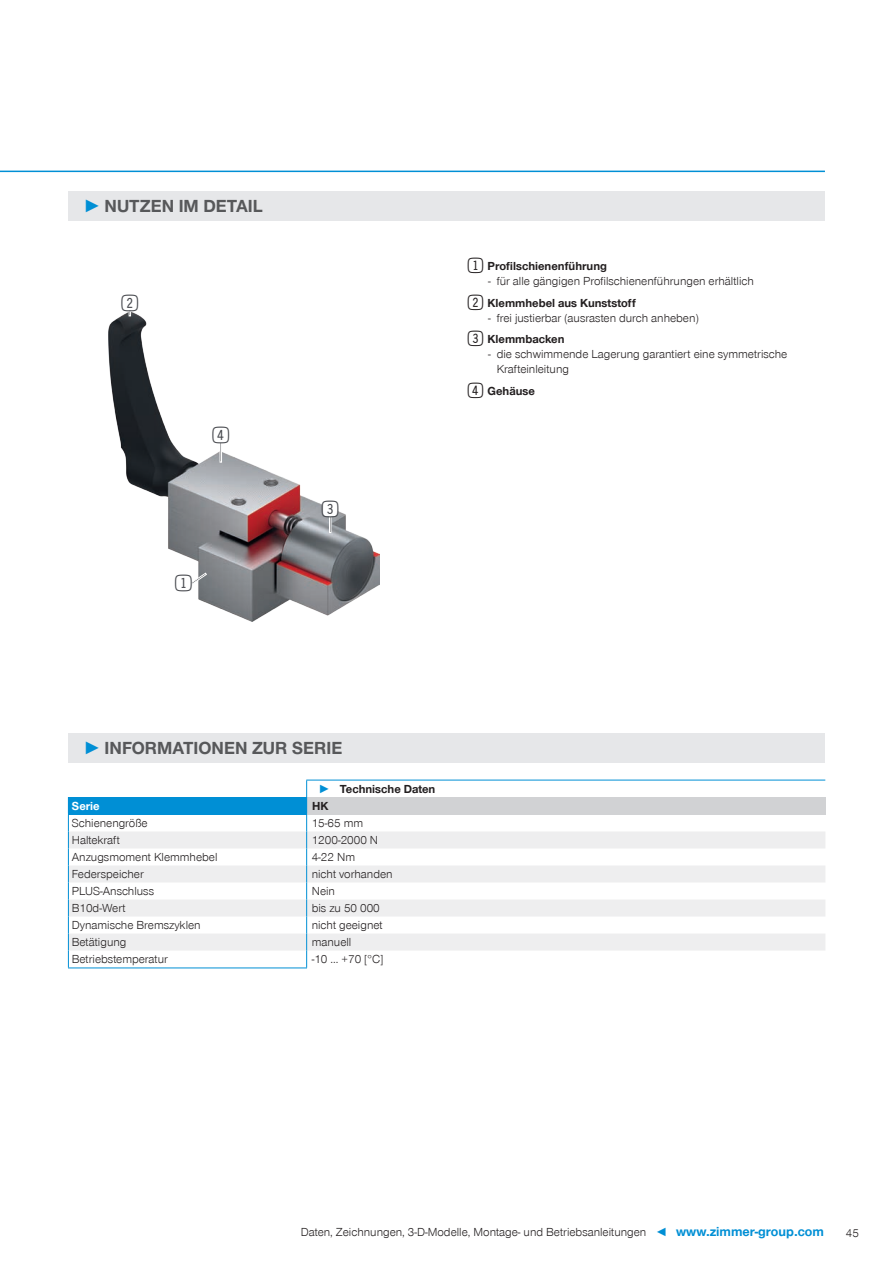
<style>
.page{position:relative;width:893px;height:1263px;background:#fff}
.page>*{position:absolute;margin:0;border:0;box-sizing:border-box;transform-origin:0 0}
.t1{font:27.6px "Double Digits Super Square";color:#47494e}
.t2{font:700 18px "Zimmer Group Sans Global";color:#57585a}
.CB_AF_Seitenzahl_rechts{font:300 12px/15px "Zimmer Group Sans Global";color:#231f20}
.CB_AF_Seitenzahl_links{font:300 12px "Zimmer Group Sans Global";color:#231f20}
.CB_AF_Tabellentext_Bestellnummer{font:700 12px "Zimmer Group Sans Global";color:#231f20}
.CB_AF_Tabellentext_Bestellnummer-2{font:700 12px "Zimmer Group Sans Global";color:#fff}
.s1{font-family:"Zimmer Group Sans";color:#008fd5}
.s2{font-family:"Double Digits Super Square";font-weight:400;font-size:25.5px}
.s3{color:#008fd5}
.s4{font-weight:700;font-size:13.5px;color:#008fd5}
</style>
<div class="page">
<img style="left:108px;top:312px;width:271px;height:310px">
<svg style="left:190px;top:573px;width:17px;height:12px"></svg>
<div style="left:176px;top:575px;width:15px;height:16px;background:#fff;border-radius:50%"></div>
<div style="left:220px;top:442px;width:2px;height:20px;border:1px solid #fff"></div>
<div style="left:323px;top:501px;width:15px;height:15px;background:#fff;border-radius:4px"></div>
<svg style="left:329px;top:516px;width:2px;height:17px"></svg>
<hr style="left:0;top:171px;width:825px;height:1px;background:#008fd5">
<div style="left:68px;top:191px;width:757px;height:30px;background:#e6e7e9"></div>
<div style="left:68px;top:733px;width:757px;height:30px;background:#e6e7e9"></div>
<hr style="left:306px;top:780px;width:519px;height:1px;background:#008fd5">
<div style="left:68px;top:797px;width:239px;height:17px;background:#008fd5"></div>
<div style="left:307px;top:797px;width:518px;height:17px;background:#d1d2d4"></div>
<svg style="left:69px;top:831px;width:756px;height:119px;fill:#eeeeef"></svg>
<hr style="left:68px;top:967px;width:239px;height:1px;background:#008fd5">
<hr style="left:68px;top:814px;width:239px;height:1px;background:#008fd5">
<svg style="left:68px;top:815px;width:1px;height:152px"></svg>
<svg style="left:306px;top:780px;width:1px;height:187px"></svg>
<p class="t2" style="left:83px;top:195px;width:181px"><span class="s1">►</span> NUTZEN IM DETAIL</p>
<p class="t1" style="left:121px;top:291px;width:23px">2</p>
<p class="t1" style="left:212px;top:423px;width:23px">4</p>
<p class="t1" style="left:175px;top:571px;width:23px">1</p>
<p class="t1" style="left:322px;top:497px;width:23px">3</p>
<p class="CB_AF_Tabellentext_Bestellnummer" style="left:468px;top:259px;width:141px"><span class="s2">1</span>Profilschienenführung</p>
<p class="CB_AF_Seitenzahl_rechts" style="left:488px;top:274px;width:267px">- für alle gängigen Profilschienenführungen erhältlich</p>
<p class="CB_AF_Tabellentext_Bestellnummer" style="left:468px;top:296px;width:170px"><span class="s2">2</span>Klemmhebel aus Kunststoff</p>
<p class="CB_AF_Seitenzahl_rechts" style="left:488px;top:310px;width:212px">- frei justierbar (ausrasten durch anheben)</p>
<p class="CB_AF_Tabellentext_Bestellnummer" style="left:468px;top:332px;width:98px"><span class="s2">3</span>Klemmbacken</p>
<p class="CB_AF_Seitenzahl_rechts" style="left:497px;top:347px;width:292px;text-indent:-9px">- die schwimmende Lagerung garantiert eine symmetrische<br>Krafteinleitung</p>
<p class="CB_AF_Tabellentext_Bestellnummer" style="left:468px;top:383px;width:69px"><span class="s2">4</span>Gehäuse</p>
<p class="t2" style="left:83px;top:738px;width:261px"><span class="s1">►</span> INFORMATIONEN ZUR SERIE</p>
<p class="CB_AF_Tabellentext_Bestellnummer" style="left:319px;top:781px;width:118px"><span class="s3">►</span> Technische Daten</p>
<p class="CB_AF_Tabellentext_Bestellnummer-2" style="left:72px;top:798px;width:29px">Serie</p>
<p class="CB_AF_Tabellentext_Bestellnummer" style="left:312px;top:798px;width:18px">HK</p>
<p class="CB_AF_Seitenzahl_links" style="left:72px;top:816px;width:77px">Schienengröße</p>
<p class="CB_AF_Seitenzahl_links" style="left:312px;top:816px;width:53px">15-65 mm</p>
<p class="CB_AF_Seitenzahl_links" style="left:72px;top:833px;width:50px">Haltekraft</p>
<p class="CB_AF_Seitenzahl_links" style="left:312px;top:833px;width:68px">1200-2000 N</p>
<p class="CB_AF_Seitenzahl_links" style="left:72px;top:850px;width:147px">Anzugsmoment Klemmhebel</p>
<p class="CB_AF_Seitenzahl_links" style="left:312px;top:850px;width:45px">4-22 Nm</p>
<p class="CB_AF_Seitenzahl_links" style="left:72px;top:867px;width:73px">Federspeicher</p>
<p class="CB_AF_Seitenzahl_links" style="left:312px;top:867px;width:82px">nicht vorhanden</p>
<p class="CB_AF_Seitenzahl_links" style="left:72px;top:884px;width:84px">PLUS-Anschluss</p>
<p class="CB_AF_Seitenzahl_links" style="left:312px;top:884px;width:25px">Nein</p>
<p class="CB_AF_Seitenzahl_links" style="left:72px;top:901px;width:55px">B10d-Wert</p>
<p class="CB_AF_Seitenzahl_links" style="left:312px;top:901px;width:70px">bis zu 50 000</p>
<p class="CB_AF_Seitenzahl_links" style="left:72px;top:918px;width:130px">Dynamische Bremszyklen</p>
<p class="CB_AF_Seitenzahl_links" style="left:312px;top:918px;width:72px">nicht geeignet</p>
<p class="CB_AF_Seitenzahl_links" style="left:72px;top:935px;width:56px">Betätigung</p>
<p class="CB_AF_Seitenzahl_links" style="left:312px;top:935px;width:41px">manuell</p>
<p class="CB_AF_Seitenzahl_links" style="left:72px;top:952px;width:98px">Betriebstemperatur</p>
<p class="CB_AF_Seitenzahl_links" style="left:312px;top:952px;width:73px">-10 ... +70 [°C]</p>
<p class="CB_AF_Seitenzahl_rechts" style="left:301px;top:1224px;width:525px">Daten, Zeichnungen, 3-D-Modelle, Montage- und Betriebsanleitungen <span class="s3">◄</span> <span class="s4">www.zimmer-group.com</span></p>
<p class="CB_AF_Seitenzahl_rechts" style="left:846px;top:1225px;width:15px">45</p>
</div>
